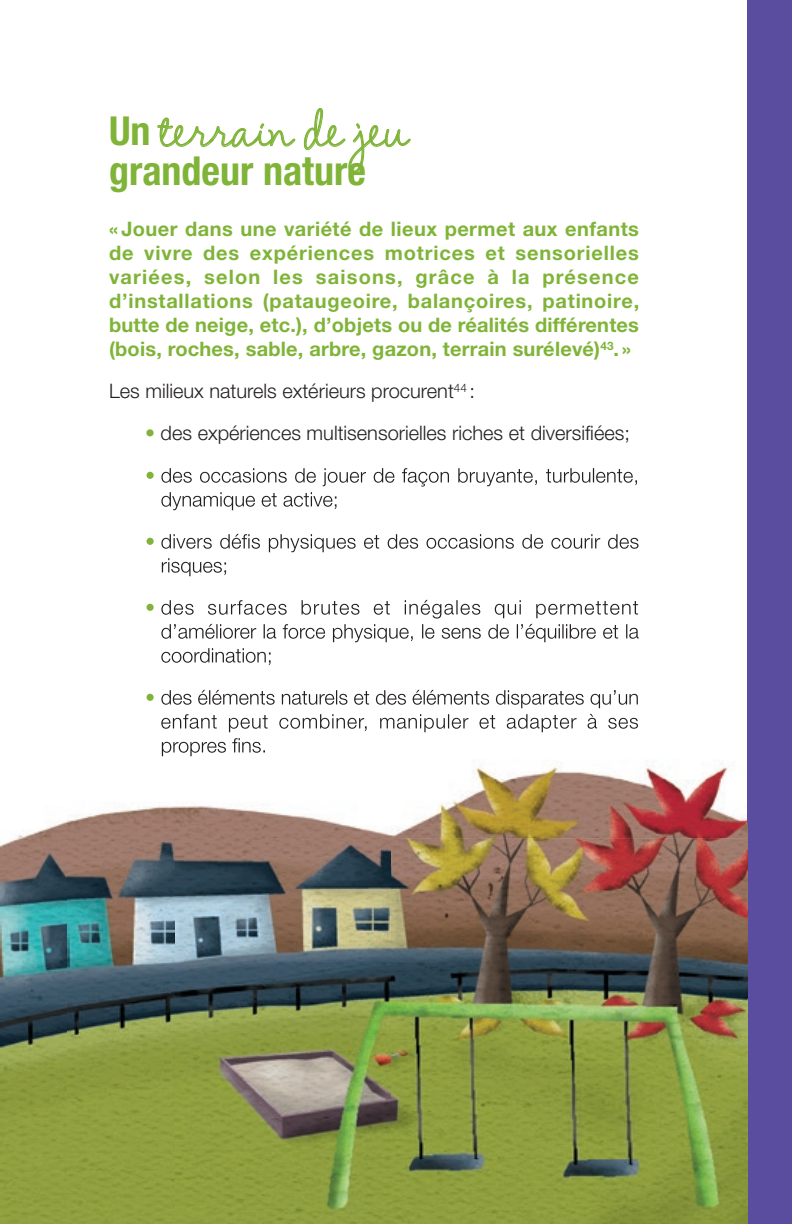
<style>
.page{position:relative;width:792px;height:1224px;background:#fff}
.page>*{position:absolute;margin:0;border:0;box-sizing:border-box;transform-origin:0 0}
.t1{font:50px "Amelie";color:#7fb438}
.t2{font:700 condensed 40px "Helvetica Neue";color:#7fb438}
.t3{font:700 20px/24px "Helvetica Neue LT Std";letter-spacing:.01em;color:#7fb438;text-align:justify}
.t4{font:300 20px "Helvetica Neue";color:#231f20}
.s1{font-family:"Helvetica Neue";font-weight:700;font-stretch:condensed;font-size:40px}
.s2{color:#7fb438}
</style>
<div class="page">
<div style="left:747px;top:0;width:45px;height:1224px;background:#5a4da0"></div>
<svg style="left:157px;top:117px;width:139px;height:31px"></svg>
<svg style="left:304px;top:108px;width:107px;height:66px"></svg>
<img style="left:68px;top:471px;width:679px;height:372px">
<img style="left:1px;top:820px;width:67px;height:404px">
<img style="left:68px;top:843px;width:108px;height:381px">
<img style="left:747px;top:820px;width:1px;height:18px">
<svg style="left:147px;top:472px;width:7px;height:7px"></svg>
<img style="left:155px;top:468px;width:484px;height:19px">
<img style="left:161px;top:492px;width:177px;height:18px">
<svg style="left:147px;top:538px;width:7px;height:7px"></svg>
<img style="left:155px;top:534px;width:484px;height:18px">
<img style="left:162px;top:558px;width:66px;height:18px">
<svg style="left:147px;top:604px;width:7px;height:7px"></svg>
<img style="left:155px;top:600px;width:484px;height:19px">
<img style="left:161px;top:624px;width:478px;height:18px">
<img style="left:161px;top:648px;width:112px;height:17px">
<svg style="left:147px;top:694px;width:7px;height:7px"></svg>
<img style="left:155px;top:690px;width:484px;height:18px">
<img style="left:161px;top:714px;width:478px;height:18px">
<img style="left:162px;top:738px;width:105px;height:18px">
<img style="left:176px;top:838px;width:572px;height:386px">
<img style="left:685px;top:1153px;width:16px;height:12px">
<h1 class="t1" style="left:109px;top:99px;width:301px"><span class="s1">Un</span> terrain de jeu</h1>
<h2 class="t2" style="left:109px;top:147px;width:258px">grandeur nature</h2>
<p class="t3" style="left:109px;top:217px;width:532px">« Jouer dans une variété de lieux permet aux enfants de vivre des expériences motrices et sensorielles variées, selon les saisons, grâce à la présence d’installations (pataugeoire, balançoires, patinoire, butte de neige, etc.), d’objets ou de réalités différentes (bois, roches, sable, arbre, gazon, terrain surélevé)<sup>43</sup>. »</p>
<p class="t4" style="left:109px;top:379px;width:367px">Les milieux naturels extérieurs procurent<sup>44</sup> :</p>
<p class="t4" style="left:145px;top:421px;width:486px"><span class="s2">•</span> des expériences multisensorielles riches et diversifiées;</p>
</div>
